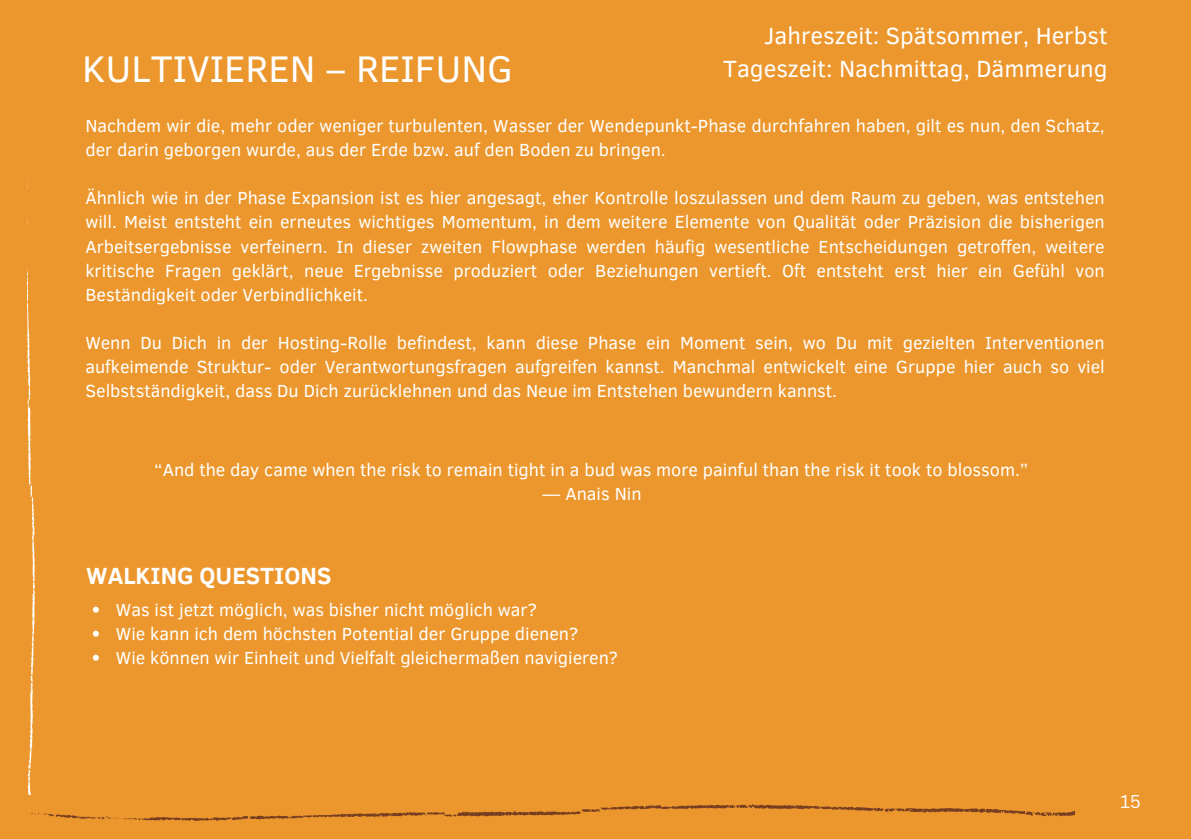
<style>
.page{position:relative;width:1191px;height:839px;background:#fff}
.page>*{position:absolute;margin:0;border:0;box-sizing:border-box;transform-origin:0 0}
.t1{font:38px "Clear Sans";color:#fff}
.t2{font:24px/33px "Clear Sans";color:#fff;text-align:right}
.t3{font:700 24px "Clear Sans";color:#fff}
.t4{font:18px/24px "Clear Sans";color:#fff;text-align:justify}
.t5{font:18px "Canva Sans";color:#fff}
</style>
<div class="page">
<div style="left:0;top:0;width:1191px;height:838px;background:#ec972d"></div>
<svg style="left:31px;top:804px;width:1044px;height:16px"></svg>
<svg style="left:28px;top:295px;width:7px;height:500px"></svg>
<svg style="left:93px;top:606px;width:6px;height:6px"></svg>
<svg style="left:93px;top:630px;width:6px;height:6px"></svg>
<svg style="left:93px;top:654px;width:6px;height:6px"></svg>
<p class="t2" style="left:723px;top:18px;width:386px">Jahreszeit: Spätsommer, Herbst<br>Tageszeit: Nachmittag, Dämmerung</p>
<h3 class="t1" style="left:82px;top:41px;width:432px">KULTIVIEREN – REIFUNG</h3>
<h1 class="t4" style="left:85px;top:113px;width:1021px">Nachdem wir die, mehr oder weniger turbulenten, Wasser der Wendepunkt-Phase durchfahren haben, gilt es nun, den Schatz, der darin geborgen wurde, aus der Erde bzw. auf den Boden zu bringen.</h1>
<p class="t4" style="left:85px;top:185px;width:1021px">Ähnlich wie in der Phase Expansion ist es hier angesagt, eher Kontrolle loszulassen und dem Raum zu geben, was entstehen will. Meist entsteht ein erneutes wichtiges Momentum, in dem weitere Elemente von Qualität oder Präzision die bisherigen Arbeitsergebnisse verfeinern. In dieser zweiten Flowphase werden häufig wesentliche Entscheidungen getroffen, weitere kritische Fragen geklärt, neue Ergebnisse produziert oder Beziehungen vertieft. Oft entsteht erst hier ein Gefühl von Beständigkeit oder Verbindlichkeit.</p>
<p class="t4" style="left:85px;top:329px;width:1021px">Wenn Du Dich in der Hosting-Rolle befindest, kann diese Phase ein Moment sein, wo Du mit gezielten Interventionen aufkeimende Struktur- oder Verantwortungsfragen aufgreifen kannst. Manchmal entwickelt eine Gruppe hier auch so viel Selbstständigkeit, dass Du Dich zurücklehnen und das Neue im Entstehen bewundern kannst.</p>
<p class="t4" style="left:154px;top:456px;width:876px">“And the day came when the risk to remain tight in a bud was more painful than the risk it took to blossom.”</p>
<p class="t4" style="left:542px;top:480px;width:101px">― Anais Nin</p>
<p class="t3" style="left:86px;top:558px;width:247px">WALKING QUESTIONS</p>
<h2 class="t4" style="left:116px;top:596px;width:422px">Was ist jetzt möglich, was bisher nicht möglich war?</h2>
<p class="t4" style="left:116px;top:620px;width:464px">Wie kann ich dem höchsten Potential der Gruppe dienen?</p>
<p class="t4" style="left:116px;top:644px;width:504px">Wie können wir Einheit und Vielfalt gleichermaßen navigieren?</p>
<p class="t5" style="left:1121px;top:788px;width:22px">15</p>
</div>
